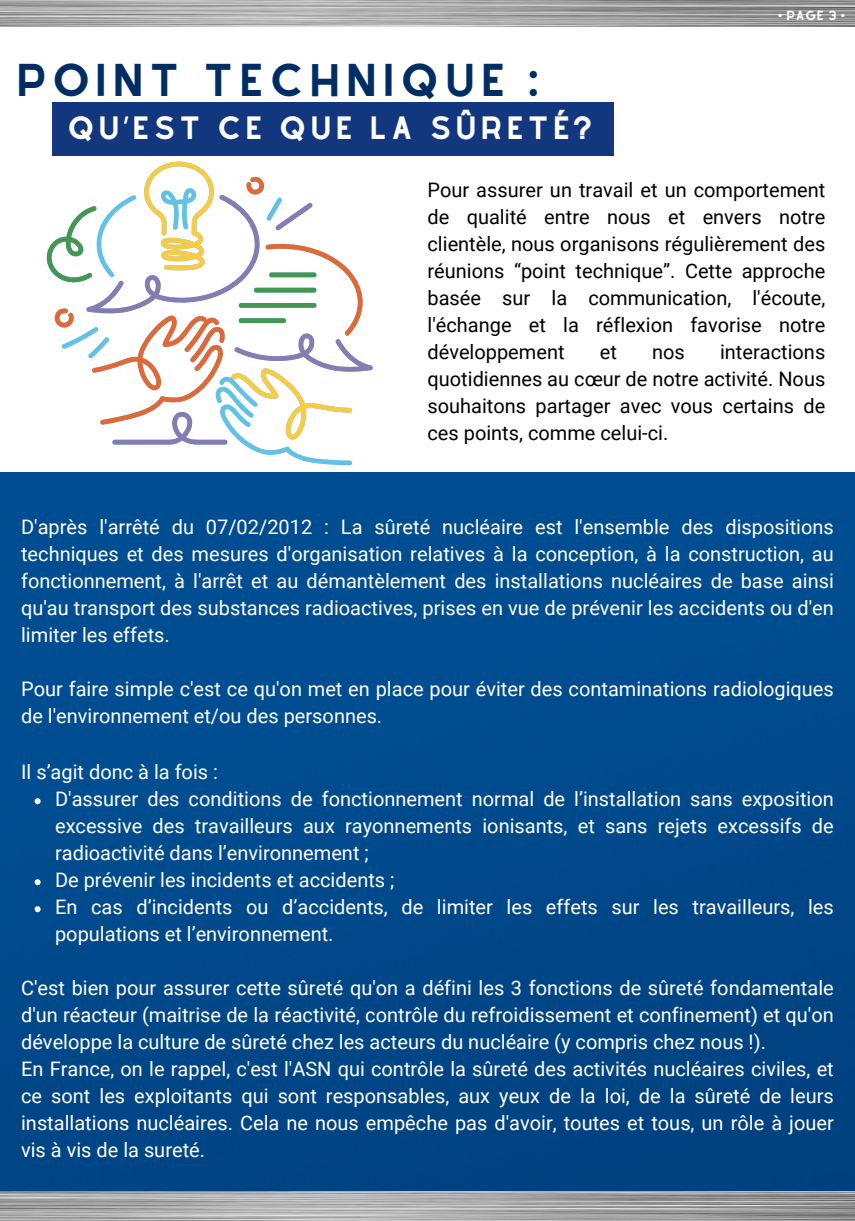
<style>
.page{position:relative;width:855px;height:1221px;background:#fff}
.page>*{position:absolute;margin:0;border:0;box-sizing:border-box;transform-origin:0 0}
.t1{font:40.2px "Alyssum Sans";letter-spacing:.15em;color:#002d64}
.t2{font:28.2px "Alyssum Sans";letter-spacing:.15em;color:#fff}
.t3{font:20px/27px "Roboto";color:#fff}
.t4{font:20px/27px "Roboto";color:#000;text-align:justify}
.t5{font:11.6px "Alyssum Sans";color:#fff}
</style>
<div class="page">
<img style="left:0;top:473px;width:855px;height:718px">
<div style="left:52px;top:102px;width:562px;height:53px;background:#12377e"></div>
<img style="left:0;top:0;width:855px;height:27px">
<img style="left:0;top:1191px;width:855px;height:30px">
<svg style="left:244px;top:445px;width:108px;height:20px"></svg>
<svg style="left:149px;top:161px;width:60px;height:15px"></svg>
<svg style="left:112px;top:362px;width:261px;height:83px"></svg>
<svg style="left:46px;top:241px;width:8px;height:34px"></svg>
<svg style="left:54px;top:176px;width:309px;height:249px"></svg>
<svg style="left:35px;top:798px;width:6px;height:6px"></svg>
<svg style="left:35px;top:879px;width:6px;height:6px"></svg>
<svg style="left:35px;top:906px;width:6px;height:6px"></svg>
<h1 class="t1" style="left:17px;top:55px;width:522px">POINT TECHNIQUE :</h1>
<h2 class="t2" style="left:67px;top:111px;width:525px">QU‘EST CE QUE LA SÛRETÉ?</h2>
<p class="t5" style="left:778px;top:8px;width:68px">• Page 3 •</p>
<p class="t4" style="left:428px;top:177px;width:399px">Pour assurer un travail et un comportement de qualité entre nous et envers notre clientèle, nous organisons régulièrement des réunions “point technique”. Cette approche basée sur la communication, l'écoute, l'échange et la réflexion favorise notre développement</p>
<p class="t4" style="left:428px;top:339px;width:399px;text-indent:293px">interactions quotidiennes au cœur de notre activité. Nous souhaitons partager avec vous certains de ces points, comme celui-ci.</p>
<p class="t4" style="left:600px;top:339px;width:19px">et</p>
<p class="t4" style="left:652px;top:339px;width:34px">nos</p>
<p class="t3" style="left:21px;top:514px;width:814px;text-align:justify">D'après l'arrêté du 07/02/2012 : La sûreté nucléaire est l'ensemble des dispositions techniques et des mesures d'organisation relatives à la conception, à la construction, au fonctionnement, à l'arrêt et au démantèlement des installations nucléaires de base ainsi qu'au transport des substances radioactives, prises en vue de prévenir les accidents ou d'en limiter les effets.</p>
<p class="t3" style="left:21px;top:676px;width:814px">Pour faire simple c'est ce qu'on met en place pour éviter des contaminations radiologiques de l'environnement et/ou des personnes.</p>
<p class="t3" style="left:55px;top:758px;width:780px;text-indent:-34px">Il s’agit donc à la fois :<br>D'assurer des conditions de fonctionnement normal de l’installation sans exposition excessive des travailleurs aux rayonnements ionisants, et sans rejets excessifs de radioactivité dans l’environnement ;<br>De prévenir les incidents et accidents ;<br>En cas d’incidents ou d’accidents, de limiter les effets sur les travailleurs, les populations et l’environnement.</p>
<p class="t3" style="left:21px;top:974px;width:814px">C'est bien pour assurer cette sûreté qu'on a défini les 3 fonctions de sûreté fondamentale d'un réacteur (maitrise de la réactivité, contrôle du refroidissement et confinement) et qu'on développe la culture de sûreté chez les acteurs du nucléaire (y compris chez nous !).<br>En France, on le rappel, c'est l'ASN qui contrôle la sûreté des activités nucléaires civiles, et ce sont les exploitants qui sont responsables, aux yeux de la loi, de la sûreté de leurs installations nucléaires. Cela ne nous empêche pas d'avoir, toutes et tous, un rôle à jouer vis à vis de la sureté.</p>
</div>
